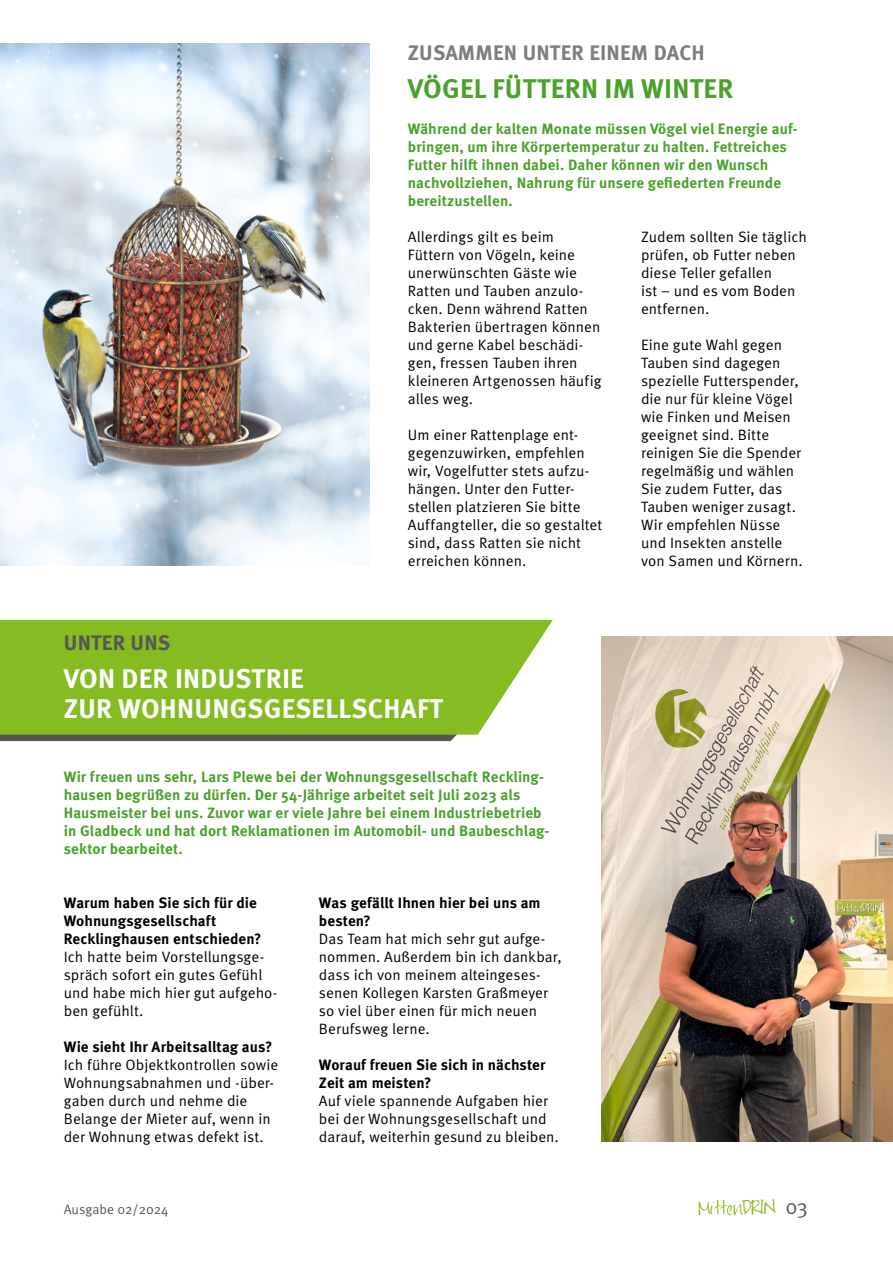
<style>
.page{position:relative;width:893px;height:1263px;background:#fff}
.page>*{position:absolute;margin:0;border:0;box-sizing:border-box;transform-origin:0 0}
.WGR-Headline{font:700 27px/30px "Meta Pro";letter-spacing:.01em;color:#fff}
.WGR-Headline-2{font:700 27px "Meta Pro";letter-spacing:.01em;color:#4aa22c}
.t1{font:700 21px "Meta Pro";letter-spacing:.01em;color:#7d7d7c}
.WGR-Thema{font:700 21px "Meta Pro";letter-spacing:.01em;color:#565655}
.WGR-Copy{font:15px/18px "Meta Pro Norm";color:#000}
.WGR-Vortext{font:700 15px/18px "Meta Pro";letter-spacing:.005em;color:#4aa22c}
.WGR-Copy-2{font:700 15px/18px "Meta Pro";color:#000}
.t2{font:14.85px "FG Jayne Print";color:#85bc21}
.t3{font:13.5px "Meta Pro Norm";letter-spacing:-.005em;color:#565655}
.s1{font-size:17.1px}
.s2{font-family:"Meta Pro Norm";font-size:21px;color:#565655}
</style>
<div class="page">
<div style="left:0;top:735px;width:457px;height:6px;background:#565655"></div>
<svg style="left:0;top:620px;width:553px;height:115px;background:#8dc030"></svg>
<img style="left:601px;top:636px;width:292px;height:506px">
<img style="left:0;top:44px;width:370px;height:522px">
<p class="t1" style="left:408px;top:36px;width:298px">ZUSAMMEN UNTER EINEM DACH</p>
<p class="WGR-Headline-2" style="left:408px;top:68px;width:327px">VÖGEL FÜTTERN IM WINTER</p>
<p class="WGR-Vortext" style="left:408px;top:119px;width:391px">Während der kalten Monate müssen Vögel viel Energie auf&shy;bringen, um ihre Körpertemperatur zu halten. Fettreiches Futter hilft ihnen dabei. Daher können wir den Wunsch nachvollziehen, Nahrung für unsere gefiederten Freunde bereitzustellen.</p>
<p class="WGR-Copy" style="left:408px;top:227px;width:195px">Allerdings gilt es beim<br>Füttern von Vögeln, keine unerwünschten Gäste wie<br>Ratten und Tauben anzulo&shy;cken. Denn während Ratten<br>Bakterien übertragen können und gerne Kabel beschädi&shy;gen, fressen Tauben ihren kleineren Artgenossen häufig alles weg.</p>
<p class="WGR-Copy" style="left:408px;top:425px;width:196px">Um einer Rattenplage ent&shy;gegenzuwirken, empfehlen wir, Vogelfutter stets aufzu&shy;hängen. Unter den Futter&shy;stellen platzieren Sie bitte<br>Auffangteller, die so gestaltet sind, dass Ratten sie nicht erreichen können.</p>
<p class="WGR-Copy" style="left:641px;top:227px;width:167px">Zudem sollten Sie täglich prüfen, ob Futter neben diese Teller gefallen<br>ist – und es vom Boden entfernen.</p>
<p class="WGR-Copy" style="left:641px;top:335px;width:163px">Eine gute Wahl gegen<br>Tauben sind dagegen spezielle Futterspender, die nur für kleine Vögel wie Finken und Meisen geeignet sind. Bitte reinigen Sie die Spender regelmäßig und wählen<br>Sie zudem Futter, das<br>Tauben weniger zusagt.<br>Wir empfehlen Nüsse und Insekten anstelle von Samen und Körnern.</p>
<p class="WGR-Thema" style="left:64px;top:626px;width:108px">UNTER UNS</p>
<p class="WGR-Headline" style="left:64px;top:662px;width:381px">VON DER INDUSTRIE<br>ZUR WOHNUNGSGESELLSCHAFT</p>
<p class="WGR-Vortext" style="left:64px;top:767px;width:487px">Wir freuen uns sehr, Lars Plewe bei der Wohnungsgesellschaft Reckling&shy;hausen begrüßen zu dürfen. Der 54-Jährige arbeitet seit Juli 2023 als Hausmeister bei uns. Zuvor war er viele Jahre bei einem Industriebetrieb in Gladbeck und hat dort Reklamationen im Automobil- und Baubeschlag&shy;sektor bearbeitet.</p>
<p class="WGR-Copy-2" style="left:64px;top:893px;width:199px">Warum haben Sie sich für die<br>Wohnungsgesellschaft<br>Recklinghausen entschieden?</p>
<p class="WGR-Copy" style="left:64px;top:947px;width:215px">Ich hatte beim Vorstellungsge&shy;spräch sofort ein gutes Gefühl und habe mich hier gut aufgeho&shy;ben gefühlt.</p>
<p class="WGR-Copy-2" style="left:64px;top:1037px;width:210px">Wie sieht Ihr Arbeitsalltag aus?</p>
<p class="WGR-Copy" style="left:64px;top:1055px;width:216px">Ich führe Objektkontrollen sowie<br>Wohnungsabnahmen und -über&shy;gaben durch und nehme die<br>Belange der Mieter auf, wenn in der Wohnung etwas defekt ist.</p>
<p class="WGR-Copy-2" style="left:319px;top:893px;width:223px">Was gefällt Ihnen hier bei uns am besten?</p>
<p class="WGR-Copy" style="left:319px;top:929px;width:244px">Das Team hat mich sehr gut aufge&shy;nommen. Außerdem bin ich dankbar, dass ich von meinem alteingeses&shy;senen Kollegen Karsten Graßmeyer so viel über einen für mich neuen<br>Berufsweg lerne.</p>
<p class="WGR-Copy-2" style="left:319px;top:1055px;width:228px">Worauf freuen Sie sich in nächster<br>Zeit am meisten?</p>
<p class="WGR-Copy" style="left:319px;top:1091px;width:241px">Auf viele spannende Aufgaben hier bei der Wohnungsgesellschaft und darauf, weiterhin gesund zu bleiben.</p>
<p class="t3" style="left:64px;top:1199px;width:106px">Ausgabe 02/2024</p>
<p class="t2" style="left:698px;top:1200px;width:111px">Mitten<span class="s1">DRIN</span> <span class="s2">03</span></p>
</div>
